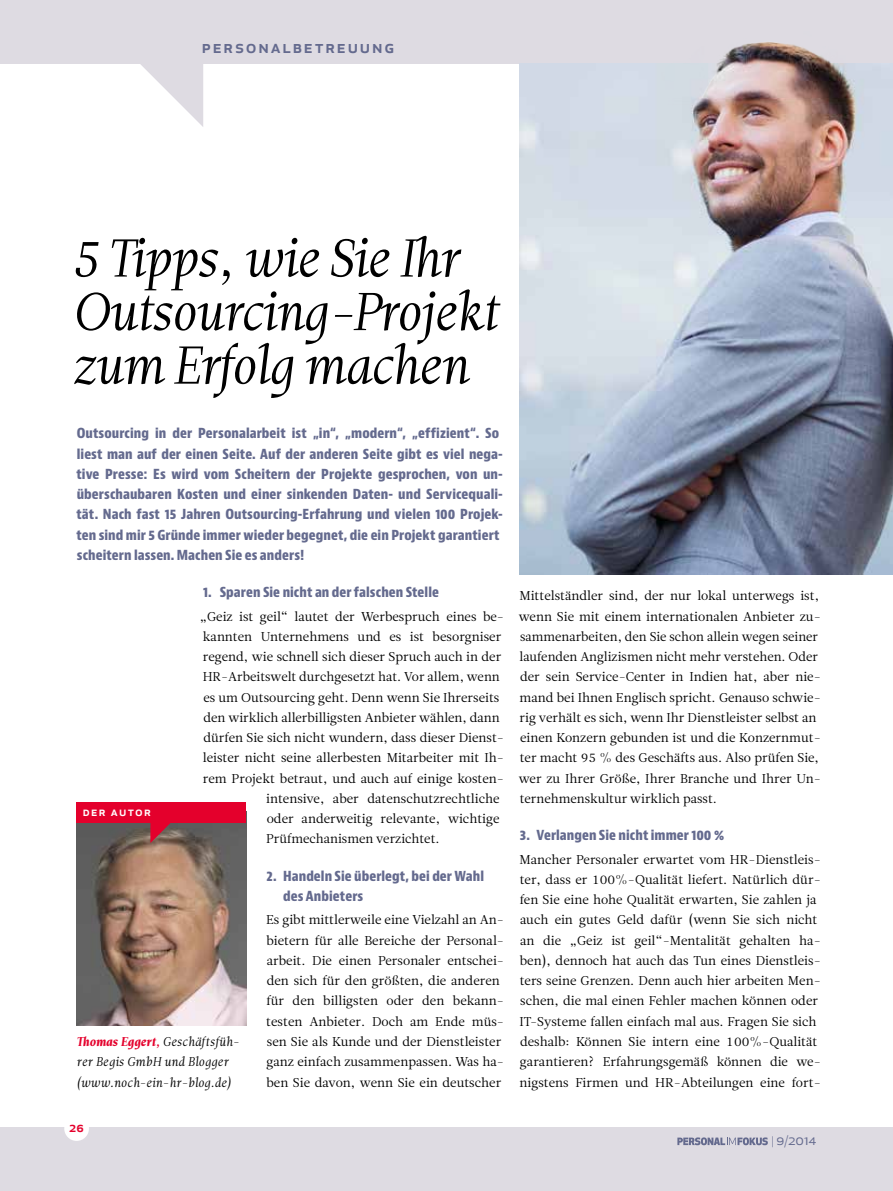
<style>
.page{position:relative;width:893px;height:1191px;background:#fff}
.page>*{position:absolute;margin:0;border:0;box-sizing:border-box;transform-origin:0 0}
.t1{font:53.1px/53.6px "Leitura Italic 1";letter-spacing:-.04em;color:#000}
.t2{font:500 18px "Apex New";letter-spacing:.1em;color:#646a8e}
.t3{font:15px "Apex New";color:#646a8e}
.t4{font:500 14.25px "Apex New";color:#e4002c}
.t5{font:800 condensed 13.5px/20.2px "Bernino Sans";letter-spacing:.005em;color:#646a8e}
.t6{font:12.75px/20.2px "Leitura News Roman 1";color:#000}
.t7{font:12.75px/20.2px "Leitura Italic 1";color:#000}
.t8{font:12.75px "Leitura Italic 4";color:#e4002c}
.t9{font:500 12.75px "Apex New";letter-spacing:.1em;color:#fff}
.s1{font-family:"Leitura Italic 1";color:#000}
.s2{font-size:10.8px}
.s3{font-size:12px}
</style>
<div class="page">
<div style="left:0;top:0;width:893px;height:64px;background:#dedbe2"></div>
<svg style="left:140px;top:64px;width:63px;height:63px"></svg>
<img style="left:77px;top:823px;width:169px;height:202px">
<div style="left:77px;top:802px;width:169px;height:21px;background:#e4002c"></div>
<svg style="left:150px;top:823px;width:21px;height:20px"></svg>
<img style="left:520px;top:175px;width:373px;height:399px">
<img style="left:520px;top:42px;width:373px;height:133px">
<div style="left:0;top:1127px;width:893px;height:64px;background:#dedbe2"></div>
<div style="left:65px;top:1117px;width:23px;height:23px;background:#fff;border-radius:50%"></div>
<div style="left:64px;top:1116px;width:25px;height:24px;border:2px solid #fff;border-radius:50%"></div>
<svg style="left:677px;top:1137px;width:91px;height:8px"></svg>
<h2 class="t2" style="left:202px;top:35px;width:194px">personalbetreuung</h2>
<h1 class="t1" style="left:72px;top:232px;width:428px">5 Tipps, wie Sie Ihr<br>Outsourcing-Projekt zum Erfolg machen</h1>
<p class="t5" style="left:76px;top:423px;width:428px">Outsourcing in der Personalarbeit ist „in“, „modern“, „effizient“. So liest man auf der einen Seite. Auf der anderen Seite gibt es viel nega&shy;tive Presse: Es wird vom Scheitern der Projekte gesprochen, von un&shy;überschaubaren Kosten und einer sinkenden Daten- und Servicequali&shy;tät. Nach fast 15 Jahren Outsourcing-Erfahrung und vielen 100 Projek&shy;ten sind mir 5 Gründe immer wieder begegnet, die ein Projekt garantiert scheitern lassen. Machen Sie es anders!</p>
<p class="t5" style="left:203px;top:582px;width:237px">1. Sparen Sie nicht an der falschen Stelle</p>
<p class="t6" style="left:200px;top:606px;width:306px">„Geiz ist geil“ lautet der Werbespruch eines be-</p>
<p class="t6" style="left:203px;top:626px;width:300px">kannten Unternehmens und es ist besorgniser</p>
<p class="t6" style="left:203px;top:647px;width:300px">regend, wie schnell sich dieser Spruch auch in der</p>
<p class="t6" style="left:203px;top:667px;width:299px">HR-Arbeitswelt durchgesetzt hat. Vor allem, wenn</p>
<p class="t6" style="left:203px;top:687px;width:298px">es um Outsourcing geht. Denn wenn Sie Ihrerseits</p>
<p class="t6" style="left:203px;top:707px;width:298px">den wirklich allerbilligsten Anbieter wählen, dann</p>
<p class="t6" style="left:203px;top:728px;width:302px">dürfen Sie sich nicht wundern, dass dieser Dienst-</p>
<p class="t6" style="left:203px;top:748px;width:303px">leister nicht seine allerbesten Mitarbeiter mit Ih-</p>
<p class="t6" style="left:203px;top:768px;width:303px">rem Projekt betraut, und auch auf einige kosten-</p>
<p class="t6" style="left:266px;top:788px;width:235px">intensive, aber datenschutzrechtliche</p>
<p class="t6" style="left:267px;top:809px;width:234px">oder anderweitig relevante, wichtige</p>
<p class="t6" style="left:266px;top:829px;width:175px">Prüfmechanismen verzichtet.</p>
<p class="t5" style="left:283px;top:866px;width:202px;text-indent:-17px">2. Handeln Sie überlegt, bei der Wahl des Anbieters</p>
<p class="t6" style="left:266px;top:910px;width:240px">Es gibt mittlerweile eine Vielzahl an An&shy;bietern für alle Bereiche der Personal&shy;arbeit. Die einen Personaler entschei&shy;den sich für den größten, die anderen für den billigsten oder den bekann&shy;testen Anbieter. Doch am Ende müs&shy;sen Sie als Kunde und der Dienstleister ganz einfach zusammenpassen. Was ha&shy;ben Sie davon, wenn Sie ein deutscher</p>
<p class="t9" style="left:83px;top:803px;width:69px">der autor</p>
<p class="t8" style="left:77px;top:1034px;width:164px">Thomas Eggert, <span class="s1">Geschäftsfüh-</span></p>
<p class="t7" style="left:77px;top:1052px;width:156px">rer Begis GmbH und Blogger (www.noch-ein-hr-blog.de)</p>
<p class="t4" style="left:69px;top:1117px;width:16px">26</p>
<p class="t6" style="left:519px;top:586px;width:304px">Mittelständler sind, der nur lokal unterwegs ist, wenn Sie mit einem internationalen Anbieter zu&shy;sammenarbeiten, den Sie schon allein wegen seiner laufenden Anglizismen nicht mehr verstehen. Oder der sein Service-Center in Indien hat, aber nie&shy;mand bei Ihnen Englisch spricht. Genauso schwie&shy;rig verhält es sich, wenn Ihr Dienstleister selbst an einen Konzern gebunden ist und die Konzernmut&shy;ter macht 95 % des Geschäfts aus. Also prüfen Sie, wer zu Ihrer Größe, Ihrer Branche und Ihrer Un&shy;ternehmenskultur wirklich passt.</p>
<p class="t5" style="left:520px;top:825px;width:206px">3. Verlangen Sie nicht immer 100 %</p>
<p class="t6" style="left:519px;top:849px;width:303px">Mancher Personaler erwartet vom HR-Dienstleis&shy;ter, dass er 100%-Qualität liefert. Natürlich dür&shy;fen Sie eine hohe Qualität erwarten, Sie zahlen ja auch ein gutes Geld dafür (wenn Sie sich nicht an die „Geiz ist geil“-Mentalität gehalten ha&shy;ben), dennoch hat auch das Tun eines Dienstleis&shy;ters seine Grenzen. Denn auch hier arbeiten Men&shy;schen, die mal einen Fehler machen können oder IT-Systeme fallen einfach mal aus. Fragen Sie sich deshalb: Können Sie intern eine 100%-Qualität garantieren? Erfahrungsgemäß können die we&shy;nigstens Firmen und HR-Abteilungen eine fort-</p>
<p class="t3" style="left:772px;top:1129px;width:46px"><span class="s2">|</span> 9<span class="s3">/</span>2014</p>
</div>
